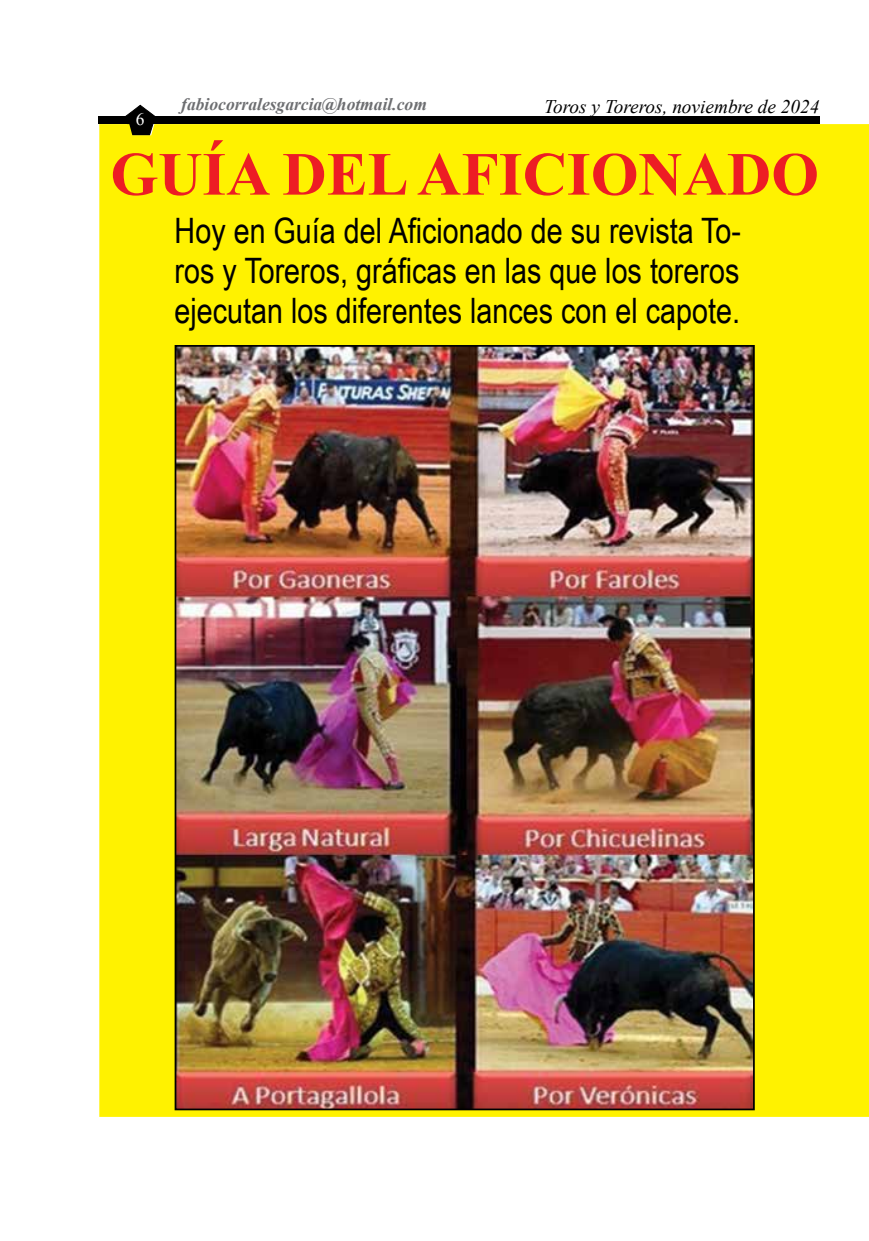
<style>
.page{position:relative;width:869px;height:1241px;background:#fff}
.page>*{position:absolute;margin:0;border:0;box-sizing:border-box;transform-origin:0 0}
.t1{font:700 61.25px "Times New Roman";color:#ed1d24}
.t2{font:35px/40.2px "Arial Narrow";color:#000;text-align:justify}
.t3{font:italic 19.25px "Times New Roman";color:#000}
.t4{font:italic 700 17.5px "Times New Roman";color:#6d6e71}
.t5{font:17.5px "Times New Roman";color:#fff}
</style>
<div class="page">
<div style="left:98px;top:116px;width:721px;height:8px;background:#000"></div>
<svg style="left:125px;top:105px;width:30px;height:11px"></svg>
<div style="left:99px;top:124px;width:769px;height:992px;background:#fff200"></div>
<img style="left:177px;top:348px;width:574px;height:759px">
<p class="t5" style="left:136px;top:107px;width:10px">6</p>
<p class="t4" style="left:181px;top:92px;width:247px">fabiocorralesgarcia@hotmail.com</p>
<p class="t3" style="left:544px;top:93px;width:276px">Toros y Toreros, noviembre de 2024</p>
<h1 class="t1" style="left:110px;top:132px;width:709px">GUÍA DEL AFICIONADO</h1>
<p class="t2" style="left:174px;top:209px;width:567px">Hoy en Guía del Aficionado de su revista To&shy;ros y Toreros, gráficas en las que los toreros ejecutan los diferentes lances con el capote.</p>
</div>
